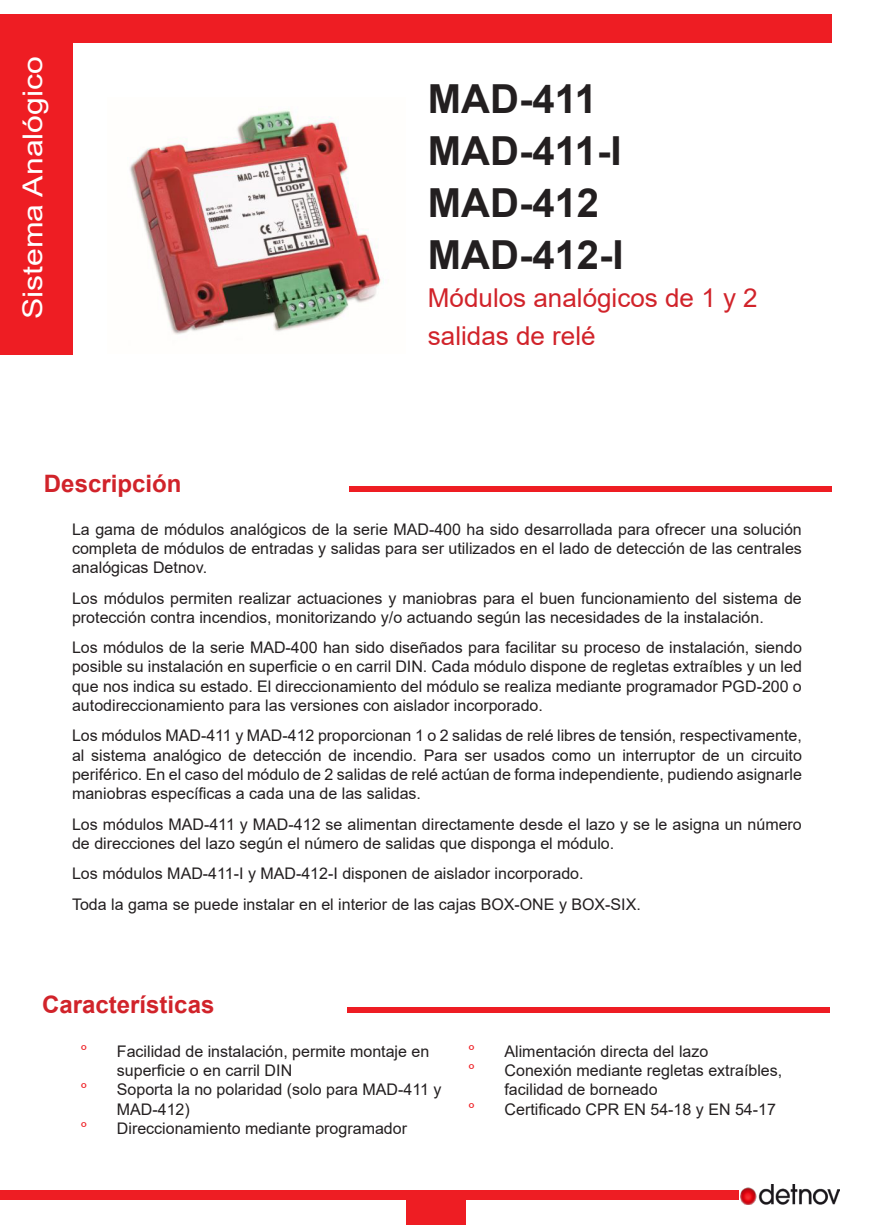
<style>
.page{position:relative;width:874px;height:1225px;background:#fff}
.page>*{position:absolute;margin:0;border:0;box-sizing:border-box;transform-origin:0 0}
.t1{font:700 40px "Arial";color:#231f20}
.t2{font:27.6px "Arial";color:#fff;scale:1.16 1}
.t3{font:26px/38px "Arial";color:#d1232a}
.t4{font:700 24px "Arial";color:#d1232a}
.t5{font:18px "Minion Pro";color:#ee1d23}
.t6{font:16px/19.2px "Arial";color:#231f20}
</style>
<div class="page">
<div style="left:0;top:15px;width:831px;height:28px;background:#ee1d23"></div>
<div style="left:0;top:15px;width:73px;height:339px;background:#ee1d23"></div>
<div style="left:0;top:1189px;width:738px;height:10px;background:#ee1d23"></div>
<div style="left:406px;top:1199px;width:59px;height:26px;background:#ee1d23"></div>
<img style="left:740px;top:1184px;width:99px;height:20px">
<div style="left:349px;top:486px;width:482px;height:6px;background:#ee1d23"></div>
<div style="left:347px;top:1007px;width:482px;height:5px;background:#ee1d23"></div>
<img style="left:129px;top:109px;width:255px;height:226px">
<h2 class="t2" style="left:14px;top:319px;width:228px;rotate:-90deg">Sistema Analógico</h2>
<p class="t4" style="left:44px;top:467px;width:139px">Descripción</p>
<p class="t1" style="left:427px;top:71px;width:170px">MAD-411</p>
<p class="t1" style="left:427px;top:123px;width:195px">MAD-411-I</p>
<p class="t1" style="left:427px;top:175px;width:173px">MAD-412</p>
<p class="t1" style="left:427px;top:227px;width:197px">MAD-412-I</p>
<p class="t3" style="left:427px;top:278px;width:331px">Módulos analógicos de 1 y 2 salidas de relé</p>
<p class="t6" style="left:72px;top:519px;width:731px;text-align:justify">La gama de módulos analógicos de la serie MAD-400 ha sido desarrollada para ofrecer una solución completa de módulos de entradas y salidas para ser utilizados en el lado de detección de las centrales analógicas Detnov.</p>
<p class="t6" style="left:72px;top:588px;width:731px">Los módulos permiten realizar actuaciones y maniobras para el buen funcionamiento del sistema de protección contra incendios, monitorizando y/o actuando según las necesidades de la instalación.</p>
<p class="t6" style="left:72px;top:638px;width:731px;text-align:justify">Los módulos de la serie MAD-400 han sido diseñados para facilitar su proceso de instalación, siendo posible su instalación en superficie o en carril DIN. Cada módulo dispone de regletas extraíbles y un led que nos indica su estado. El direccionamiento del módulo se realiza mediante programador PGD-200 o autodireccionamiento para las versiones con aislador incorporado.</p>
<p class="t6" style="left:72px;top:726px;width:731px;text-align:justify">Los módulos MAD-411 y MAD-412 proporcionan 1 o 2 salidas de relé libres de tensión, respectivamente, al sistema analógico de detección de incendio. Para ser usados como un interruptor de un circuito periférico. En el caso del módulo de 2 salidas de relé actúan de forma independiente, pudiendo asignarle maniobras específicas a cada una de las salidas.</p>
<p class="t6" style="left:72px;top:814px;width:731px">Los módulos MAD-411 y MAD-412 se alimentan directamente desde el lazo y se le asigna un número de direcciones del lazo según el número de salidas que disponga el módulo.</p>
<p class="t6" style="left:72px;top:864px;width:513px">Los módulos MAD-411-I y MAD-412-I disponen de aislador incorporado.</p>
<p class="t6" style="left:72px;top:894px;width:570px">Toda la gama se puede instalar en el interior de las cajas BOX-ONE y BOX-SIX.</p>
<p class="t4" style="left:42px;top:988px;width:174px">Características</p>
<p class="t5" style="left:81px;top:1039px;width:8px">°</p>
<p class="t6" style="left:117px;top:1041px;width:314px">Facilidad de instalación, permite montaje en superficie o en carril DIN</p>
<p class="t5" style="left:81px;top:1077px;width:8px">°</p>
<p class="t6" style="left:117px;top:1080px;width:326px">Soporta la no polaridad (solo para MAD-411 y<br>MAD-412)</p>
<p class="t5" style="left:81px;top:1116px;width:8px">°</p>
<p class="t6" style="left:117px;top:1118px;width:291px">Direccionamiento mediante programador</p>
<p class="t5" style="left:468px;top:1039px;width:8px">°</p>
<p class="t6" style="left:504px;top:1041px;width:205px">Alimentación directa del lazo</p>
<p class="t5" style="left:468px;top:1058px;width:8px">°</p>
<p class="t6" style="left:504px;top:1061px;width:279px">Conexión mediante regletas extraíbles, facilidad de borneado</p>
<p class="t5" style="left:468px;top:1096px;width:8px">°</p>
<p class="t6" style="left:504px;top:1099px;width:273px">Certificado CPR EN 54-18 y EN 54-17</p>
</div>
